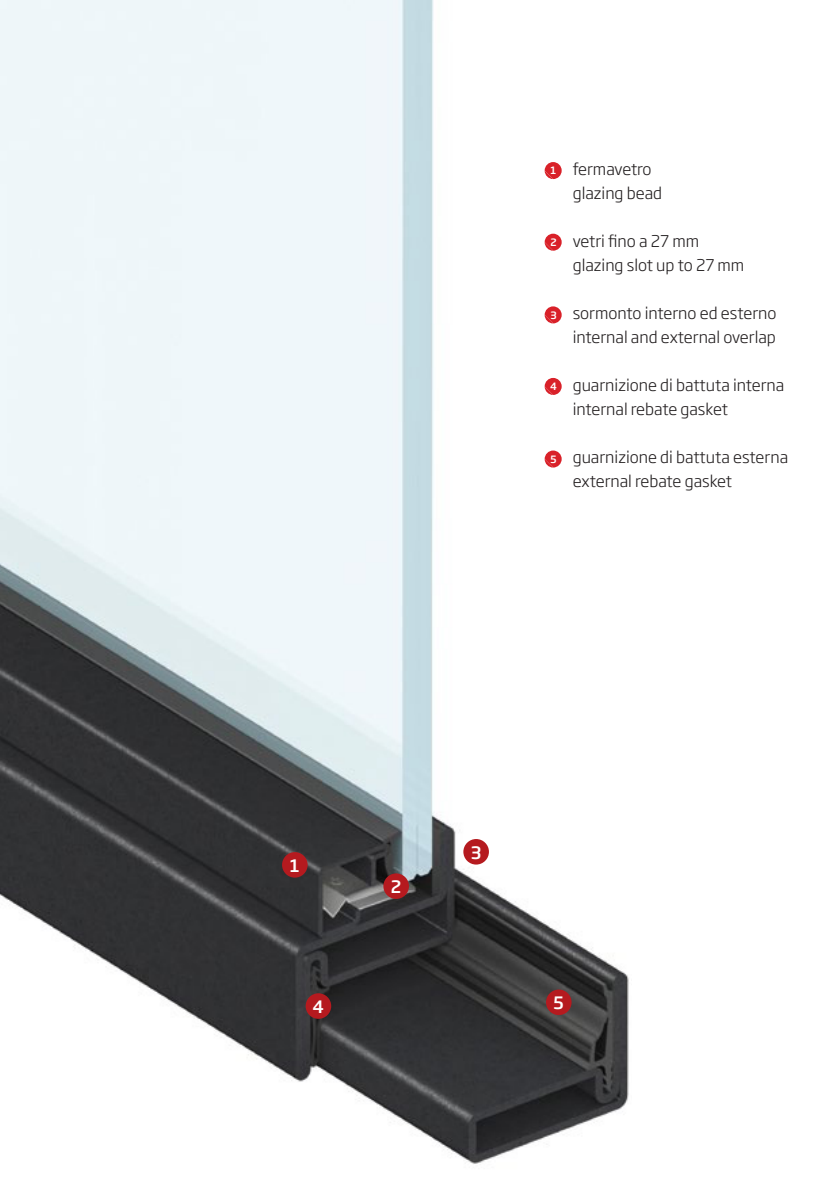
<style>
.page{position:relative;width:840px;height:1191px;background:#fff}
.page>*{position:absolute;margin:0;border:0;box-sizing:border-box;transform-origin:0 0}
.t1{font:500 17px "Soho Gothic Pro";color:#fff}
.t2{font:300 16px/24px "Soho Gothic Pro";color:#231f20}
.t3{font:500 10px "Soho Gothic Pro";color:#fff}
</style>
<div class="page">
<img style="left:0;top:0;width:629px;height:1164px">
<div style="left:282px;top:852px;width:25px;height:25px;background:#b51a1f;border-radius:50%"></div>
<div style="left:383px;top:873px;width:26px;height:26px;background:#b51a1f;border-radius:50%"></div>
<div style="left:463px;top:839px;width:25px;height:25px;background:#b51a1f;border-radius:50%"></div>
<div style="left:305px;top:993px;width:26px;height:25px;background:#b51a1f;border-radius:50%"></div>
<div style="left:545px;top:989px;width:26px;height:26px;background:#b51a1f;border-radius:50%"></div>
<svg style="left:544px;top:162px;width:17px;height:17px"></svg>
<svg style="left:544px;top:234px;width:17px;height:17px"></svg>
<svg style="left:544px;top:306px;width:17px;height:17px"></svg>
<svg style="left:544px;top:378px;width:17px;height:17px"></svg>
<svg style="left:544px;top:450px;width:17px;height:17px"></svg>
<p class="t3" style="left:550px;top:165px;width:7px">1</p>
<p class="t3" style="left:550px;top:237px;width:8px">2</p>
<p class="t3" style="left:550px;top:309px;width:8px">3</p>
<p class="t3" style="left:549px;top:381px;width:8px">4</p>
<p class="t3" style="left:550px;top:453px;width:8px">5</p>
<p class="t2" style="left:572px;top:158px;width:91px">fermavetro glazing bead</p>
<p class="t2" style="left:572px;top:228px;width:173px">vetri fino a 27 mm glazing slot up to 27 mm</p>
<p class="t2" style="left:572px;top:302px;width:205px">sormonto interno ed esterno internal and external overlap</p>
<p class="t2" style="left:572px;top:372px;width:213px">guarnizione di battuta interna internal rebate gasket</p>
<p class="t2" style="left:572px;top:444px;width:217px">guarnizione di battuta esterna external rebate gasket</p>
<p class="t1" style="left:289px;top:856px;width:11px">1</p>
<p class="t1" style="left:390px;top:877px;width:12px">2</p>
<p class="t1" style="left:470px;top:843px;width:12px">3</p>
<p class="t1" style="left:312px;top:997px;width:13px">4</p>
<p class="t1" style="left:553px;top:993px;width:12px">5</p>
</div>
